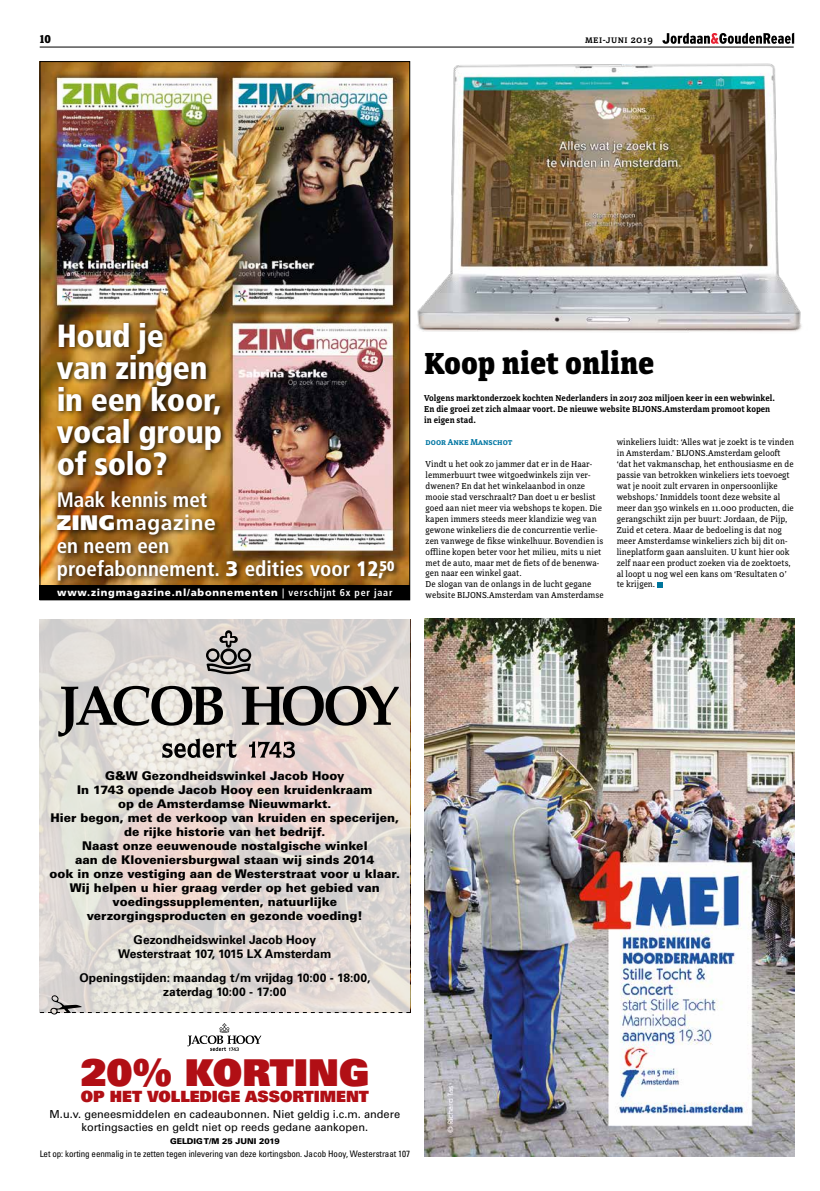
<style>
.page{position:relative;width:820px;height:1191px;background:#fff}
.page>*{position:absolute;margin:0;border:0;box-sizing:border-box;transform-origin:0 0}
.t1{font:37px "Univers LT Std X Black";color:#b10f15}
.t2{font:900 condensed 32px/32px "Frutiger LT Std";letter-spacing:-.01em;color:#fff}
.t3{font:800 32px "Directa Serif";color:#000}
.t4{font:700 condensed 21px/23px "Frutiger LT Std";color:#fff}
.t5{font:15.5px "Univers LT Std X Black";color:#b10f15}
.t6{font:900 12px/14px "Univers LT Std";color:#000;text-align:center}
.t7{font:700 12px/14px "Univers LT Std";color:#000;text-align:center}
.t8{font:800 12px "Directa Serif";color:#000}
.t9{font:11px/13px "Univers LT Std";color:#000;text-align:center}
.t10{font:500 10.5px "Directa Serif";letter-spacing:.04em;color:#000}
.t11{font:900 10px "Frutiger LT Std";letter-spacing:.075em;color:#fff}
.t12{font:9px/11px "Directa Serif";color:#000}
.t13{font:600 9px/11px "Directa Serif";color:#000}
.t14{font:condensed 9px "Univers LT Std";letter-spacing:-.01em;color:#000}
.t15{font:600 9px "Directa Serif";color:#0076a3}
.t16{font:900 8px "Univers LT Std";color:#000}
.s1{font-weight:900;font-stretch:normal}
.s2{font-stretch:normal}
.s3{font-weight:900}
.s4{font-weight:700;font-stretch:condensed}
</style>
<div class="page">
<hr style="left:40px;top:47px;width:753px;height:1px;background:#000">
<svg style="left:662px;top:33px;width:131px;height:11px"></svg>
<svg style="left:40px;top:619px;width:370px;height:376px;background:#e1d8d3"></svg>
<img style="left:424px;top:618px;width:370px;height:539px">
<svg style="left:657px;top:582px;width:5px;height:5px"></svg>
<img style="left:410px;top:61px;width:392px;height:287px">
<svg style="left:242px;top:686px;width:156px;height:39px;background:#847f7b"></svg>
<svg style="left:58px;top:686px;width:178px;height:72px;background:#aaa8a3"></svg>
<svg style="left:249px;top:741px;width:46px;height:17px"></svg>
<svg style="left:206px;top:630px;width:45px;height:44px;background:#938f8d"></svg>
<svg style="left:40px;top:995px;width:370px;height:19px;background:#dad5d0"></svg>
<svg style="left:187px;top:1023px;width:74px;height:28px"></svg>
<img style="left:42px;top:63px;width:366px;height:522px">
<div style="left:54px;top:320px;width:347px;height:267px;background:#000;opacity:.75"></div>
<div style="left:40px;top:585px;width:370px;height:15px;background:#000"></div>
<h3 class="t8" style="left:40px;top:31px;width:13px">10</h3>
<p class="t10" style="left:585px;top:33px;width:69px">mei-juni 2019</p>
<h2 class="t2" style="left:57px;top:319px;width:167px">Houd je van zingen in een koor, vocal group of solo?</h2>
<h3 class="t4" style="left:57px;top:488px;width:339px">Maak kennis met<br><span class="s1">ZING</span><span class="s2">magazine<br></span>en neem een<br>proefabonnement. <span class="s1">3</span> edities voor <span class="s3">12,</span><sup>50</sup></h3>
<p class="t11" style="left:57px;top:586px;width:337px">www.zingmagazine.nl/abonnementen <span class="s4">| verschijnt 6x per jaar</span></p>
<h2 class="t3" style="left:424px;top:343px;width:232px">Koop niet online</h2>
<p class="t13" style="left:424px;top:393px;width:352px">Volgens marktonderzoek kochten Nederlanders in 2017 202 miljoen keer in een webwinkel.<br>En die groei zet zich almaar voort. De nieuwe website BIJONS.Amsterdam promoot kopen in eigen stad.</p>
<p class="t15" style="left:425px;top:436px;width:88px">door Anke Manschot</p>
<p class="t12" style="left:425px;top:458px;width:179px">Vindt u het ook zo jammer dat er in de Haar&shy;lemmerbuurt twee witgoedwinkels zijn ver&shy;dwenen? En dat het winkelaanbod in onze mooie stad verschraalt? Dan doet u er beslist goed aan niet meer via webshops te kopen. Die kapen immers steeds meer klandizie weg van gewone winkeliers die de concurrentie verlie&shy;zen vanwege de fikse winkelhuur. Bovendien is offline kopen beter voor het milieu, mits u niet met de auto, maar met de fiets of de benenwa&shy;gen naar een winkel gaat.<br>De slogan van de onlangs in de lucht gegane website BIJONS.Amsterdam van Amsterdamse</p>
<p class="t12" style="left:616px;top:436px;width:179px">winkeliers luidt: ‘Alles wat je zoekt is te vinden in Amsterdam.’ BIJONS.Amsterdam gelooft ‘dat het vakmanschap, het enthousiasme en de passie van betrokken winkeliers iets toevoegt wat je nooit zult ervaren in onpersoonlijke webshops.’ Inmiddels toont deze website al meer dan 350 winkels en 11.000 producten, die gerangschikt zijn per buurt: Jordaan, de Pijp, Zuid et cetera. Maar de bedoeling is dat nog meer Amsterdamse winkeliers zich bij dit on&shy;lineplatform gaan aansluiten. U kunt hier ook zelf naar een product zoeken via de zoektoets, al loopt u nog wel een kans om ‘Resultaten 0’ te krijgen.</p>
<p class="t6" style="left:49px;top:768px;width:352px">G&amp;W Gezondheidswinkel Jacob Hooy<br>In 1743 opende Jacob Hooy een kruidenkraam<br>op de Amsterdamse Nieuwmarkt.<br>Hier begon, met de verkoop van kruiden en specerijen, de rijke historie van het bedrijf.<br>Naast onze eeuwenoude nostalgische winkel<br>aan de Kloveniersburgwal staan wij sinds 2014<br>ook in onze vestiging aan de Westerstraat voor u klaar.<br>Wij helpen u hier graag verder op het gebied van voedingssupplementen, natuurlijke verzorgingsproducten en gezonde voeding!</p>
<h3 class="t7" style="left:118px;top:933px;width:215px">Gezondheidswinkel Jacob Hooy<br>Westerstraat 107, 1015 LX Amsterdam</h3>
<h3 class="t7" style="left:79px;top:971px;width:292px">Openingstijden: maandag t/m vrijdag 10:00 - 18:00, zaterdag 10:00 - 17:00</h3>
<h1 class="t1" style="left:80px;top:1048px;width:290px">20% KORTING</h1>
<h3 class="t5" style="left:81px;top:1086px;width:290px">OP HET VOLLEDIGE ASSORTIMENT</h3>
<p class="t9" style="left:50px;top:1107px;width:352px">M.u.v. geneesmiddelen en cadeaubonnen. Niet geldig i.c.m. andere kortingsacties en geldt niet op reeds gedane aankopen.</p>
<p class="t16" style="left:170px;top:1136px;width:111px">GELDIG T/M 25 JUNI 2019</p>
<p class="t14" style="left:40px;top:1148px;width:371px">Let op: korting eenmalig in te zetten tegen inlevering van deze kortingsbon. Jacob Hooy, Westerstraat 107</p>
</div>
